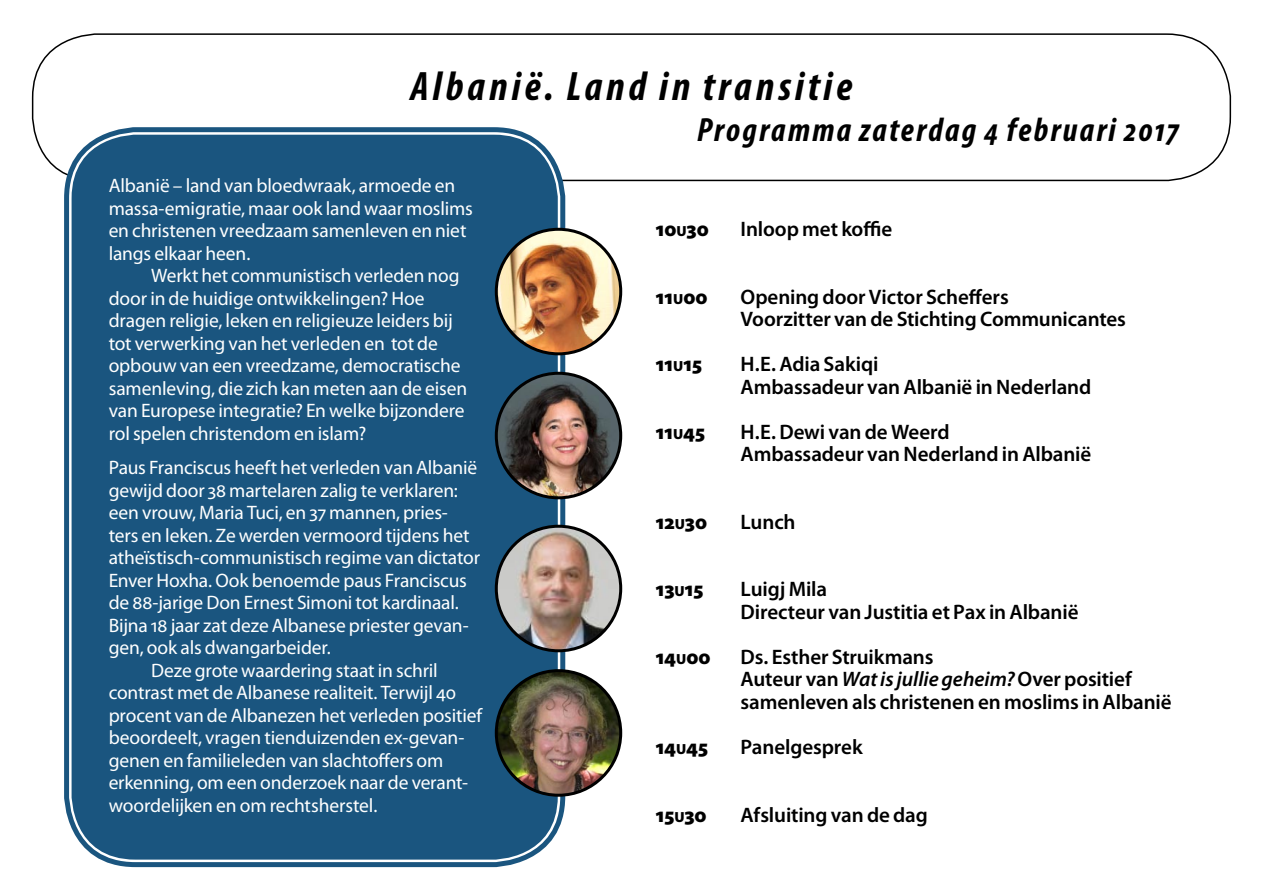
<style>
.page{position:relative;width:1263px;height:893px;background:#fff}
.page>*{position:absolute;margin:0;border:0;box-sizing:border-box;transform-origin:0 0}
.t1{font:italic 700 condensed 41.25px "Myriad Pro";letter-spacing:.095em;color:#000}
.t2{font:italic 700 condensed 33.75px "Myriad Pro";letter-spacing:.065em;color:#000}
.t3{font:600 21px/22.5px "Myriad Pro";letter-spacing:-.005em;color:#000}
.t4{font:900 21px "Myriad Pro";letter-spacing:-.01em;color:#000}
.t5{font:19.5px/22.5px "Myriad Pro";letter-spacing:-.005em;color:#fff}
.s1{font-size:14.7px}
.s2{font-style:italic}
</style>
<div class="page">
<div style="left:32px;top:33px;width:1199px;height:148px;border:2px solid #000;border-radius:64px"></div>
<div style="left:545px;top:93px;width:7px;height:7px;border:1px solid #fff;border-radius:50%"></div>
<div style="left:72px;top:135px;width:486px;height:725px;background:#1a557f;border-radius:64px"></div>
<div style="left:64px;top:127px;width:501px;height:740px;border:5px solid #1a557f;border-radius:69px"></div>
<div style="left:74px;top:137px;width:481px;height:720px;border:5px solid #1a557f;border-radius:59px"></div>
<img style="left:496px;top:229px;width:125px;height:125px;border-radius:62px">
<div style="left:495px;top:228px;width:127px;height:127px;border:3px solid #000;border-radius:50%"></div>
<img style="left:496px;top:373px;width:125px;height:125px;border-radius:62px">
<div style="left:495px;top:372px;width:127px;height:127px;border:3px solid #000;border-radius:50%"></div>
<img style="left:496px;top:526px;width:125px;height:125px;border-radius:62px">
<div style="left:495px;top:525px;width:127px;height:127px;border:3px solid #000;border-radius:50%"></div>
<img style="left:496px;top:671px;width:125px;height:124px;border-radius:62px">
<div style="left:495px;top:669px;width:127px;height:128px;border:3px solid #000;border-radius:50%"></div>
<h1 class="t1" style="left:410px;top:60px;width:443px">Albanië. Land in transitie</h1>
<h2 class="t2" style="left:697px;top:109px;width:483px">Programma zaterdag 4 februari 2017</h2>
<p class="t5" style="left:109px;top:174px;width:366px">Albanië – land van bloedwraak, armoede en massa-emigratie, maar ook land waar moslims en christenen vreedzaam samenleven en niet langs elkaar heen.</p>
<p class="t5" style="left:109px;top:264px;width:360px;text-indent:43px">Werkt het communistisch verleden nog door in de huidige ontwikkelingen? Hoe dragen religie, leken en religieuze leiders bij tot verwerking van het verleden en tot de opbouw van een vreedzame, democratische samenleving, die zich kan meten aan de eisen van Europese integratie? En welke bijzondere rol spelen christendom en islam?</p>
<p class="t5" style="left:109px;top:456px;width:370px">Paus Franciscus heeft het verleden van Albanië</p>
<p class="t5" style="left:109px;top:478px;width:351px">gewijd door 38 martelaren zalig te verklaren:</p>
<p class="t5" style="left:109px;top:501px;width:341px">een vrouw, Maria Tuci, en 37 mannen, pries-</p>
<p class="t5" style="left:109px;top:523px;width:362px">ters en leken. Ze werden vermoord tijdens het</p>
<p class="t5" style="left:109px;top:546px;width:373px">atheïstisch-communistisch regime van dictator</p>
<p class="t5" style="left:109px;top:568px;width:360px">Enver Hoxha. Ook benoemde paus Franciscus</p>
<p class="t5" style="left:109px;top:591px;width:352px">de 88-jarige Don Ernest Simoni tot kardinaal.</p>
<p class="t5" style="left:109px;top:613px;width:362px">Bijna 18 jaar zat deze Albanese priester gevan-</p>
<p class="t5" style="left:109px;top:636px;width:224px">gen, ook als dwangarbeider.</p>
<p class="t5" style="left:151px;top:658px;width:288px">Deze grote waardering staat in schril</p>
<p class="t5" style="left:109px;top:681px;width:349px">contrast met de Albanese realiteit. Terwijl 40</p>
<p class="t5" style="left:109px;top:703px;width:375px">procent van de Albanezen het verleden positief</p>
<p class="t5" style="left:109px;top:726px;width:357px">beoordeelt, vragen tienduizenden ex-gevan-</p>
<p class="t5" style="left:109px;top:748px;width:336px">genen en familieleden van slachtoffers om</p>
<p class="t5" style="left:109px;top:771px;width:361px">erkenning, om een onderzoek naar de verant-</p>
<p class="t5" style="left:109px;top:793px;width:270px">woordelijken en om rechtsherstel.</p>
<p class="t4" style="left:655px;top:215px;width:55px">10<span class="s1">U</span>30</p>
<p class="t3" style="left:740px;top:218px;width:153px">Inloop met koffie</p>
<p class="t4" style="left:655px;top:283px;width:54px">11<span class="s1">U</span>00</p>
<p class="t3" style="left:740px;top:285px;width:387px">Opening door Victor Scheffers<br>Voorzitter van de Stichting Communicantes</p>
<p class="t4" style="left:655px;top:350px;width:48px">11<span class="s1">U</span>15</p>
<p class="t3" style="left:740px;top:353px;width:352px">H.E. Adia Sakiqi<br>Ambassadeur van Albanië in Nederland</p>
<p class="t4" style="left:655px;top:418px;width:51px">11<span class="s1">U</span>45</p>
<p class="t3" style="left:740px;top:420px;width:352px">H.E. Dewi van de Weerd<br>Ambassadeur van Nederland in Albanië</p>
<p class="t4" style="left:655px;top:508px;width:53px">12<span class="s1">U</span>30</p>
<p class="t3" style="left:740px;top:510px;width:57px">Lunch</p>
<p class="t4" style="left:655px;top:575px;width:49px">13<span class="s1">U</span>15</p>
<p class="t3" style="left:740px;top:578px;width:339px">Luigj Mila<br>Directeur van Justitia et Pax in Albanië</p>
<p class="t4" style="left:655px;top:643px;width:57px">14<span class="s1">U</span>00</p>
<p class="t3" style="left:740px;top:645px;width:432px">Ds. Esther Struikmans<br>Auteur van <span class="s2">Wat is jullie geheim?</span> Over positief samenleven als christenen en moslims in Albanië</p>
<p class="t4" style="left:655px;top:733px;width:54px">14<span class="s1">U</span>45</p>
<p class="t3" style="left:740px;top:735px;width:124px">Panelgesprek</p>
<p class="t4" style="left:655px;top:800px;width:53px">15<span class="s1">U</span>30</p>
<p class="t3" style="left:740px;top:803px;width:189px">Afsluiting van de dag</p>
</div>
